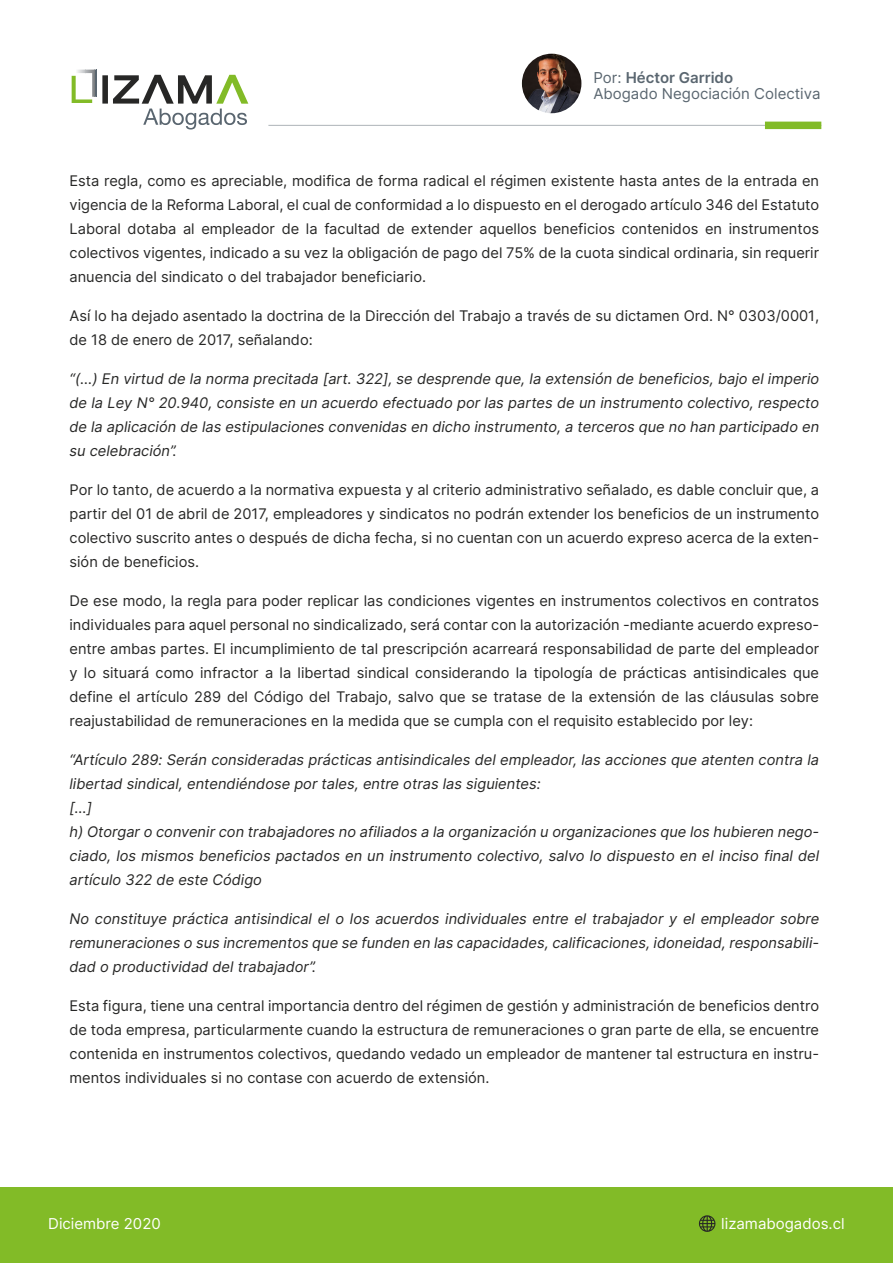
<style>
.page{position:relative;width:893px;height:1263px;background:#fff}
.page>*{position:absolute;margin:0;border:0;box-sizing:border-box;transform-origin:0 0}
.t1{font:15px/15.8px "Inter";color:#5a6670}
.t2{font:15px "Inter";color:#fff}
.t3{font:14.7px/24px "Inter";color:#272726;text-align:justify}
.t4{font:italic 14.7px/24px "Inter";color:#272726;text-align:justify}
.s1{font-weight:600}
</style>
<div class="page">
<div style="left:0;top:1187px;width:893px;height:76px;background:#82bb27"></div>
<svg style="left:699px;top:1215px;width:16px;height:17px"></svg>
<svg style="left:72px;top:70px;width:25px;height:33px"></svg>
<div style="left:102px;top:75px;width:6px;height:29px;border:2px solid #272726"></div>
<svg style="left:113px;top:74px;width:136px;height:56px"></svg>
<hr style="left:268px;top:125px;width:553px;height:1px;background:#5a6670">
<img style="left:522px;top:54px;width:59px;height:59px;border-radius:30px">
<div style="left:765px;top:122px;width:56px;height:7px;background:#82bb27"></div>
<p class="t1" style="left:593px;top:69px;width:229px">Por: <span class="s1">Héctor Garrido<br></span>Abogado Negociación Colectiva</p>
<p class="t3" style="left:70px;top:168px;width:751px">Esta regla, como es apreciable, modifica de forma radical el régimen existente hasta antes de la entrada en vigencia de la Reforma Laboral, el cual de conformidad a lo dispuesto en el derogado artículo 346 del Estatuto Laboral dotaba al empleador de la facultad de extender aquellos beneficios contenidos en instrumentos colectivos vigentes, indicado a su vez la obligación de pago del 75% de la cuota sindical ordinaria, sin requerir anuencia del sindicato o del trabajador beneficiario.</p>
<p class="t3" style="left:70px;top:303px;width:751px">Así lo ha dejado asentado la doctrina de la Dirección del Trabajo a través de su dictamen Ord. N° 0303/0001, de 18 de enero de 2017, señalando:</p>
<p class="t4" style="left:70px;top:366px;width:751px">“(...) En virtud de la norma precitada [art. 322], se desprende que, la extensión de beneficios, bajo el imperio de la Ley N° 20.940, consiste en un acuerdo efectuado por las partes de un instrumento colectivo, respecto de la aplicación de las estipulaciones convenidas en dicho instrumento, a terceros que no han participado en su celebración”.</p>
<p class="t3" style="left:70px;top:477px;width:751px">Por lo tanto, de acuerdo a la normativa expuesta y al criterio administrativo señalado, es dable concluir que, a partir del 01 de abril de 2017, empleadores y sindicatos no podrán extender los beneficios de un instrumento colectivo suscrito antes o después de dicha fecha, si no cuentan con un acuerdo expreso acerca de la exten&shy;sión de beneficios.</p>
<p class="t3" style="left:70px;top:588px;width:751px">De ese modo, la regla para poder replicar las condiciones vigentes en instrumentos colectivos en contratos individuales para aquel personal no sindicalizado, será contar con la autorización -mediante acuerdo expreso&shy;entre ambas partes. El incumplimiento de tal prescripción acarreará responsabilidad de parte del empleador y lo situará como infractor a la libertad sindical considerando la tipología de prácticas antisindicales que define el artículo 289 del Código del Trabajo, salvo que se tratase de la extensión de las cláusulas sobre reajustabilidad de remuneraciones en la medida que se cumpla con el requisito establecido por ley:</p>
<p class="t4" style="left:70px;top:747px;width:751px;text-align:left">“Artículo 289: Serán consideradas prácticas antisindicales del empleador, las acciones que atenten contra la libertad sindical, entendiéndose por tales, entre otras las siguientes:<br>[…]<br>h) Otorgar o convenir con trabajadores no afiliados a la organización u organizaciones que los hubieren nego&shy;ciado, los mismos beneficios pactados en un instrumento colectivo, salvo lo dispuesto en el inciso final del artículo 322 de este Código</p>
<p class="t4" style="left:70px;top:906px;width:751px">No constituye práctica antisindical el o los acuerdos individuales entre el trabajador y el empleador sobre remuneraciones o sus incrementos que se funden en las capacidades, calificaciones, idoneidad, responsabili&shy;dad o productividad del trabajador”.</p>
<p class="t3" style="left:70px;top:993px;width:751px">Esta figura, tiene una central importancia dentro del régimen de gestión y administración de beneficios dentro de toda empresa, particularmente cuando la estructura de remuneraciones o gran parte de ella, se encuentre contenida en instrumentos colectivos, quedando vedado un empleador de mantener tal estructura en instru&shy;mentos individuales si no contase con acuerdo de extensión.</p>
<p class="t2" style="left:48px;top:1213px;width:114px">Diciembre 2020</p>
<p class="t2" style="left:721px;top:1212px;width:125px">lizamabogados.cl</p>
</div>
